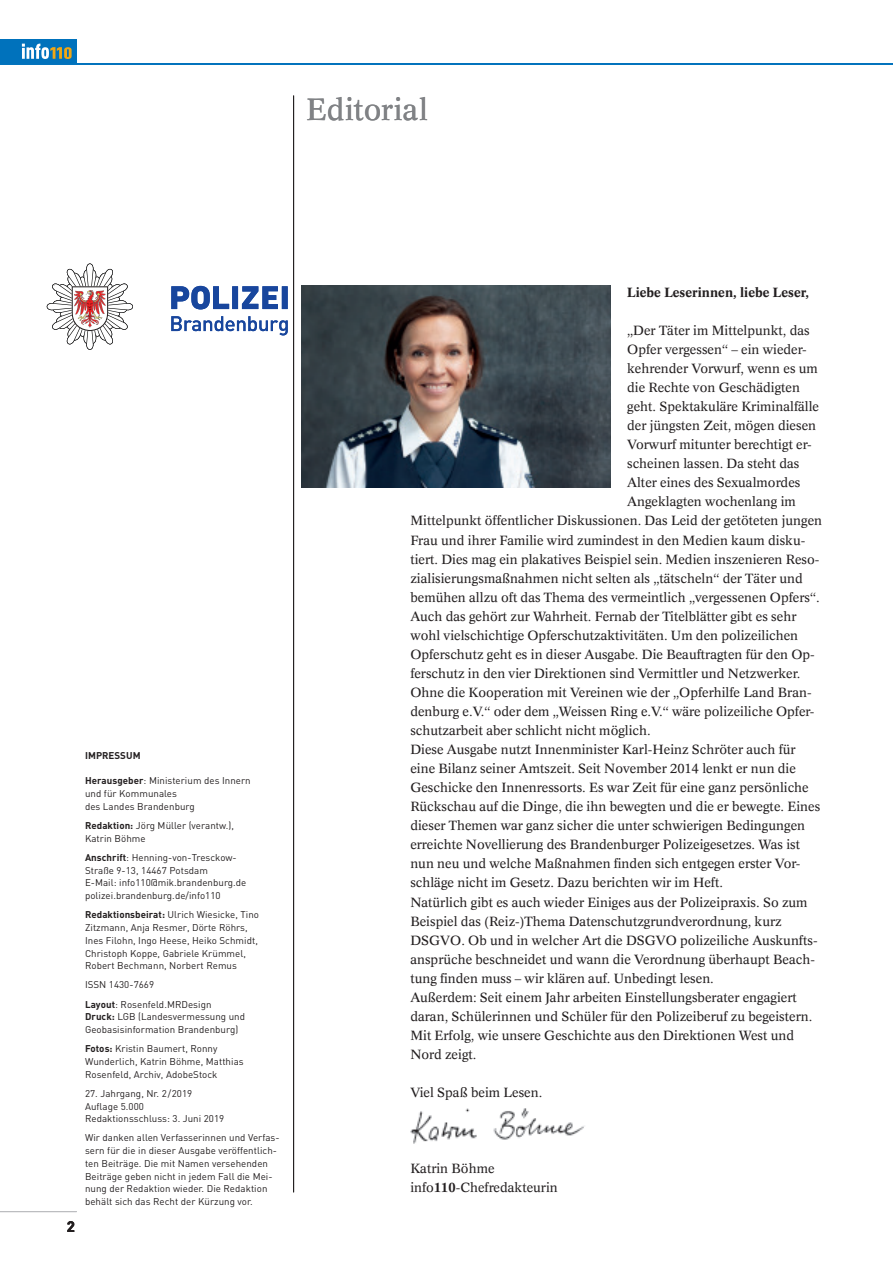
<style>
.page{position:relative;width:893px;height:1263px;background:#fff}
.page>*{position:absolute;margin:0;border:0;box-sizing:border-box;transform-origin:0 0}
.Aufzählung{font:30px "Concorde";letter-spacing:.01em;color:#808285}
._42_Pagina_rechtsbün{font:700 15px "DIN";color:#231f20}
._8_7__Concorde_reg_b{font:13.05px/19px "Concorde";color:#231f20}
._8_7_Concorde_reg_bl{font:700 13.05px "Concorde";color:#231f20}
._8_7_Concorde_reg_bl-2{font:13.05px "Concorde";color:#231f20}
.DIN_text{font:9.75px/12.8px "DIN";letter-spacing:.005em;color:#231f20}
.DIN_text-2{font:700 9.75px "DIN";letter-spacing:.005em;color:#231f20}
.s1{font-weight:700}
</style>
<div class="page">
<img style="left:301px;top:286px;width:309px;height:201px">
<img style="left:410px;top:1108px;width:175px;height:36px">
<div style="left:0;top:40px;width:77px;height:24px;background:#0072bc"></div>
<svg style="left:22px;top:44px;width:50px;height:15px"></svg>
<hr style="left:0;top:64px;width:893px;height:1px;background:#0072bc">
<hr style="left:0;top:1211px;width:77px;height:1px;background:#bcbdc0">
<hr style="left:293px;top:96px;width:1px;height:1096px;background:#231f20">
<svg style="left:171px;top:316px;width:117px;height:19px"></svg>
<svg style="left:171px;top:286px;width:58px;height:23px"></svg>
<div style="left:232px;top:286px;width:6px;height:23px;background:#18469d"></div>
<svg style="left:242px;top:286px;width:36px;height:23px"></svg>
<div style="left:282px;top:286px;width:6px;height:23px;background:#18469d"></div>
<svg style="left:47px;top:263px;width:86px;height:87px"></svg>
<p class="Aufzählung" style="left:306px;top:90px;width:123px">Editorial</p>
<p class="_42_Pagina_rechtsbün" style="left:67px;top:1217px;width:10px">2</p>
<p class="DIN_text-2" style="left:85px;top:749px;width:57px">IMPRESSUM</p>
<p class="DIN_text" style="left:85px;top:774px;width:167px"><span class="s1">Herausgeber</span>: Ministerium des Innern</p>
<p class="DIN_text" style="left:85px;top:787px;width:93px">und für Kommunales</p>
<p class="DIN_text" style="left:85px;top:800px;width:111px">des Landes Brandenburg</p>
<p class="DIN_text" style="left:85px;top:819px;width:150px"><span class="s1">Redaktion:</span> Jörg Müller (verantw.),</p>
<p class="DIN_text" style="left:85px;top:832px;width:62px">Katrin Böhme</p>
<p class="DIN_text" style="left:85px;top:851px;width:153px"><span class="s1">Anschrift</span>: Henning-von-Tresckow-</p>
<p class="DIN_text" style="left:85px;top:864px;width:124px">Straße 9-13, 14467 Potsdam</p>
<p class="DIN_text" style="left:85px;top:876px;width:163px">E-Mail: info110@mik.brandenburg.de</p>
<p class="DIN_text" style="left:85px;top:889px;width:137px">polizei.brandenburg.de/info110</p>
<p class="DIN_text" style="left:85px;top:908px;width:175px"><span class="s1">Redaktionsbeirat:</span> Ulrich Wiesicke, Tino</p>
<p class="DIN_text" style="left:85px;top:921px;width:164px">Zitzmann, Anja Resmer, Dörte Röhrs,</p>
<p class="DIN_text" style="left:85px;top:934px;width:174px">Ines Filohn, Ingo Heese, Heiko Schmidt,<br>Christoph Koppe, Gabriele Krümmel,</p>
<p class="DIN_text" style="left:85px;top:959px;width:153px">Robert Bechmann, Norbert Remus</p>
<p class="DIN_text" style="left:85px;top:978px;width:71px">ISSN 1430-7669</p>
<p class="DIN_text" style="left:85px;top:997px;width:128px"><span class="s1">Layout</span>: Rosenfeld.MRDesign</p>
<p class="DIN_text" style="left:85px;top:1010px;width:162px"><span class="s1">Druck:</span> LGB (Landesvermessung und</p>
<p class="DIN_text" style="left:85px;top:1023px;width:155px">Geobasisinformation Brandenburg)</p>
<p class="DIN_text" style="left:85px;top:1042px;width:134px"><span class="s1">Fotos:</span> Kristin Baumert, Ronny</p>
<p class="DIN_text" style="left:85px;top:1055px;width:160px">Wunderlich, Katrin Böhme, Matthias</p>
<p class="DIN_text" style="left:85px;top:1068px;width:134px">Rosenfeld, Archiv, AdobeStock</p>
<p class="DIN_text" style="left:85px;top:1087px;width:109px">27. Jahrgang, Nr. 2/2019</p>
<p class="DIN_text" style="left:85px;top:1099px;width:60px">Auflage 5.000</p>
<p class="DIN_text" style="left:85px;top:1112px;width:141px">Redaktionsschluss: 3. Juni 2019</p>
<p class="DIN_text" style="left:85px;top:1131px;width:196px">Wir danken allen Verfasserinnen und Verfas&shy;sern für die in dieser Ausgabe veröffentlich&shy;ten Beiträge. Die mit Namen versehenden Beiträge geben nicht in jedem Fall die Mei&shy;nung der Redaktion wieder. Die Redaktion</p>
<p class="DIN_text" style="left:85px;top:1195px;width:169px">behält sich das Recht der Kürzung vor.</p>
<p class="_8_7_Concorde_reg_bl" style="left:627px;top:284px;width:183px">Liebe Leserinnen, liebe Leser,</p>
<p class="_8_7__Concorde_reg_b" style="left:627px;top:321px;width:193px">„Der Täter im Mittelpunkt, das<br>Opfer vergessen“ – ein wieder&shy;kehrender Vorwurf, wenn es um die Rechte von Geschädigten geht. Spektakuläre Kriminalfälle der jüngsten Zeit, mögen diesen<br>Vorwurf mitunter berechtigt er&shy;scheinen lassen. Da steht das</p>
<p class="_8_7__Concorde_reg_b" style="left:627px;top:473px;width:175px">Alter eines des Sexualmordes</p>
<p class="_8_7__Concorde_reg_b" style="left:627px;top:492px;width:170px">Angeklagten wochenlang im</p>
<p class="_8_7__Concorde_reg_b" style="left:410px;top:511px;width:413px">Mittelpunkt öffentlicher Diskussionen. Das Leid der getöteten jungen Frau und ihrer Familie wird zumindest in den Medien kaum disku&shy;tiert. Dies mag ein plakatives Beispiel sein. Medien inszenieren Reso&shy;zialisierungsmaßnahmen nicht selten als „tätscheln“ der Täter und</p>
<p class="_8_7__Concorde_reg_b" style="left:410px;top:587px;width:411px">bemühen allzu oft das Thema des vermeintlich „vergessenen Opfers“.<br>Auch das gehört zur Wahrheit. Fernab der Titelblätter gibt es sehr wohl vielschichtige Opferschutzaktivitäten. Um den polizeilichen</p>
<p class="_8_7__Concorde_reg_b" style="left:410px;top:644px;width:406px">Opferschutz geht es in dieser Ausgabe. Die Beauftragten für den Op&shy;ferschutz in den vier Direktionen sind Vermittler und Netzwerker.<br>Ohne die Kooperation mit Vereinen wie der „Opferhilfe Land Bran&shy;denburg e.V.“ oder dem „Weissen Ring e.V.“ wäre polizeiliche Opfer&shy;schutzarbeit aber schlicht nicht möglich.</p>
<p class="_8_7__Concorde_reg_b" style="left:410px;top:740px;width:387px">Diese Ausgabe nutzt Innenminister Karl-Heinz Schröter auch für</p>
<p class="_8_7__Concorde_reg_b" style="left:410px;top:759px;width:387px">eine Bilanz seiner Amtszeit. Seit November 2014 lenkt er nun die</p>
<p class="_8_7__Concorde_reg_b" style="left:410px;top:778px;width:411px">Geschicke den Innenressorts. Es war Zeit für eine ganz persönliche<br>Rückschau auf die Dinge, die ihn bewegten und die er bewegte. Eines dieser Themen war ganz sicher die unter schwierigen Bedingungen</p>
<p class="_8_7__Concorde_reg_b" style="left:410px;top:835px;width:391px">erreichte Novellierung des Brandenburger Polizeigesetzes. Was ist</p>
<p class="_8_7__Concorde_reg_b" style="left:410px;top:854px;width:392px">nun neu und welche Maßnahmen finden sich entgegen erster Vor&shy;schläge nicht im Gesetz. Dazu berichten wir im Heft.</p>
<p class="_8_7__Concorde_reg_b" style="left:410px;top:892px;width:409px">Natürlich gibt es auch wieder Einiges aus der Polizeipraxis. So zum Beispiel das (Reiz-)Thema Datenschutzgrundverordnung, kurz DSGVO. Ob und in welcher Art die DSGVO polizeiliche Auskunfts&shy;ansprüche beschneidet und wann die Verordnung überhaupt Beach&shy;tung finden muss – wir klären auf. Unbedingt lesen.</p>
<p class="_8_7__Concorde_reg_b" style="left:410px;top:987px;width:388px">Außerdem: Seit einem Jahr arbeiten Einstellungsberater engagiert</p>
<p class="_8_7__Concorde_reg_b" style="left:410px;top:1006px;width:404px">daran, Schülerinnen und Schüler für den Polizeiberuf zu begeistern.<br>Mit Erfolg, wie unsere Geschichte aus den Direktionen West und<br>Nord zeigt.</p>
<p class="_8_7_Concorde_reg_bl-2" style="left:410px;top:1084px;width:134px">Viel Spaß beim Lesen.</p>
<p class="_8_7__Concorde_reg_b" style="left:410px;top:1159px;width:86px">Katrin Böhme</p>
<p class="_8_7__Concorde_reg_b" style="left:410px;top:1178px;width:149px">info<span class="s1">110</span>-Chefredakteurin</p>
</div>
